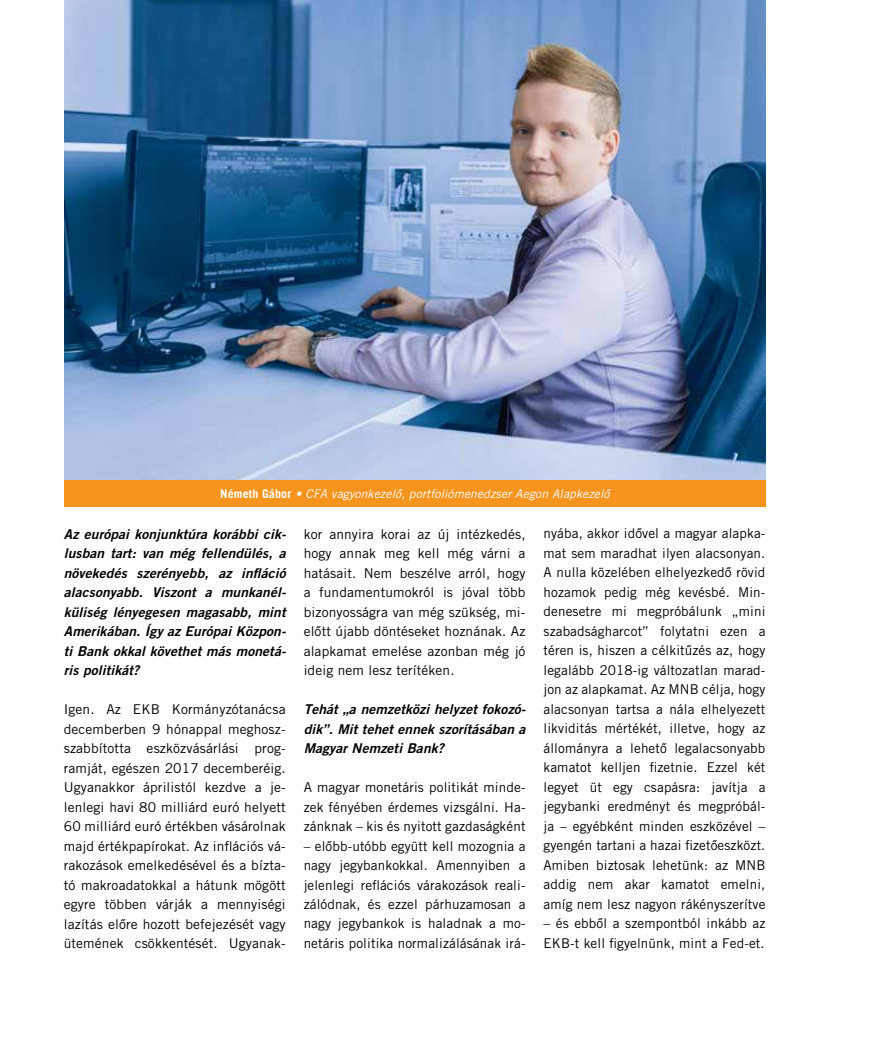
<style>
.page{position:relative;width:893px;height:1063px;background:#fff}
.page>*{position:absolute;margin:0;border:0;box-sizing:border-box;transform-origin:0 0}
.t1{font:13.5px/19.5px "Trade Gothic H";letter-spacing:.01em;color:#000;text-align:justify}
.t2{font:13.5px/19.5px "Trade Gothic Bold Two Oblique H";letter-spacing:.01em;color:#000;text-align:justify}
.t3{font:12px "Trade Gothic Oblique H";letter-spacing:.01em;color:#fff}
.s1{font-family:"Trade Gothic Bold H"}
</style>
<div class="page">
<img style="left:64px;top:0;width:702px;height:480px">
<div style="left:64px;top:480px;width:702px;height:27px;background:#f7941e"></div>
<p class="t3" style="left:220px;top:487px;width:391px"><span class="s1">Németh Gábor</span> • CFA vagyonkezelô, portfoliómenedzser Aegon Alapkezelô</p>
<p class="t2" style="left:64px;top:524px;width:224px">Az európai konjunktúra korábbi cik&shy;lusban tart: van még fellendülés, a növekedés szerényebb, az infláció alacsonyabb. Viszont a munkanél&shy;küliség lényegesen magasabb, mint Amerikában. Így az Európai Közpon&shy;ti Bank okkal követhet más monetá&shy;ris politikát?</p>
<p class="t1" style="left:64px;top:699px;width:223px">Igen. Az EKB Kormányzótanácsa decemberben 9 hónappal meghos - szabbította eszközvásárlási prog&shy;ramját, egészen 2017 decemberéig.<br>Ugyanakkor áprilistól kezdve a je&shy;lenlegi havi 80 milliárd euró helyett 60 milliárd euró értékben vásárolnak majd értékpapírokat. Az inflációs vá&shy;rakozások emelkedésével és a bízta&shy;tó makroadatokkal a hátunk mögött egyre többen várják a mennyiségi lazítás elôre hozott befejezését vagy ütemének csökkentését. Ugyanak-</p>
<p class="t1" style="left:304px;top:524px;width:223px">kor annyira korai az új intézkedés, hogy annak meg kell még várni a hatásait. Nem beszélve arról, hogy a fundamentumokról is jóval több bizonyosságra van még szükség, mi&shy;elôtt újabb döntéseket hoznának. Az alapkamat emelése azonban még jó ideig nem lesz terítéken.</p>
<p class="t2" style="left:304px;top:699px;width:224px">Tehát „a nemzetközi helyzet fokozó&shy;dik”. Mit tehet ennek szorításában a Magyar Nemzeti Bank?</p>
<p class="t1" style="left:304px;top:777px;width:223px">A magyar monetáris politikát minde&shy;zek fényében érdemes vizsgálni. Ha&shy;zánknak – kis és nyitott gazdaságként</p>
<p class="t1" style="left:304px;top:836px;width:223px">– elôbb-utóbb együtt kell mozognia a nagy jegybankokkal. Amennyiben a jelenlegi reflációs várakozások reali&shy;zálódnak, és ezzel párhuzamosan a nagy jegybankok is haladnak a mo&shy;netáris politika normalizálásának irá-</p>
<p class="t1" style="left:543px;top:524px;width:223px">nyába, akkor idôvel a magyar alapka&shy;mat sem maradhat ilyen alacsonyan.<br>A nulla közelében elhelyezkedô rövid hozamok pedig még kevésbé. Min&shy;denesetre mi megpróbálunk „mini szabadságharcot” folytatni ezen a téren is, hiszen a célkitûzés az, hogy legalább 2018-ig változatlan marad&shy;jon az alapkamat. Az MNB célja, hogy alacsonyan tartsa a nála elhelyezett likviditás mértékét, illetve, hogy az állományra a lehetô legalacsonyabb kamatot kelljen fizetnie. Ezzel két legyet üt egy csapásra: javítja a jegybanki eredményt és megpróbál&shy;ja – egyébként minden eszközével – gyengén tartani a hazai fizetôeszközt.<br>Amiben biztosak lehetünk: az MNB addig nem akar kamatot emelni, amíg nem lesz nagyon rákényszerítve</p>
<p class="t1" style="left:543px;top:914px;width:223px">– és ebbôl a szempontból inkább az<br>EKB-t kell figyelnünk, mint a Fed-et.</p>
</div>
